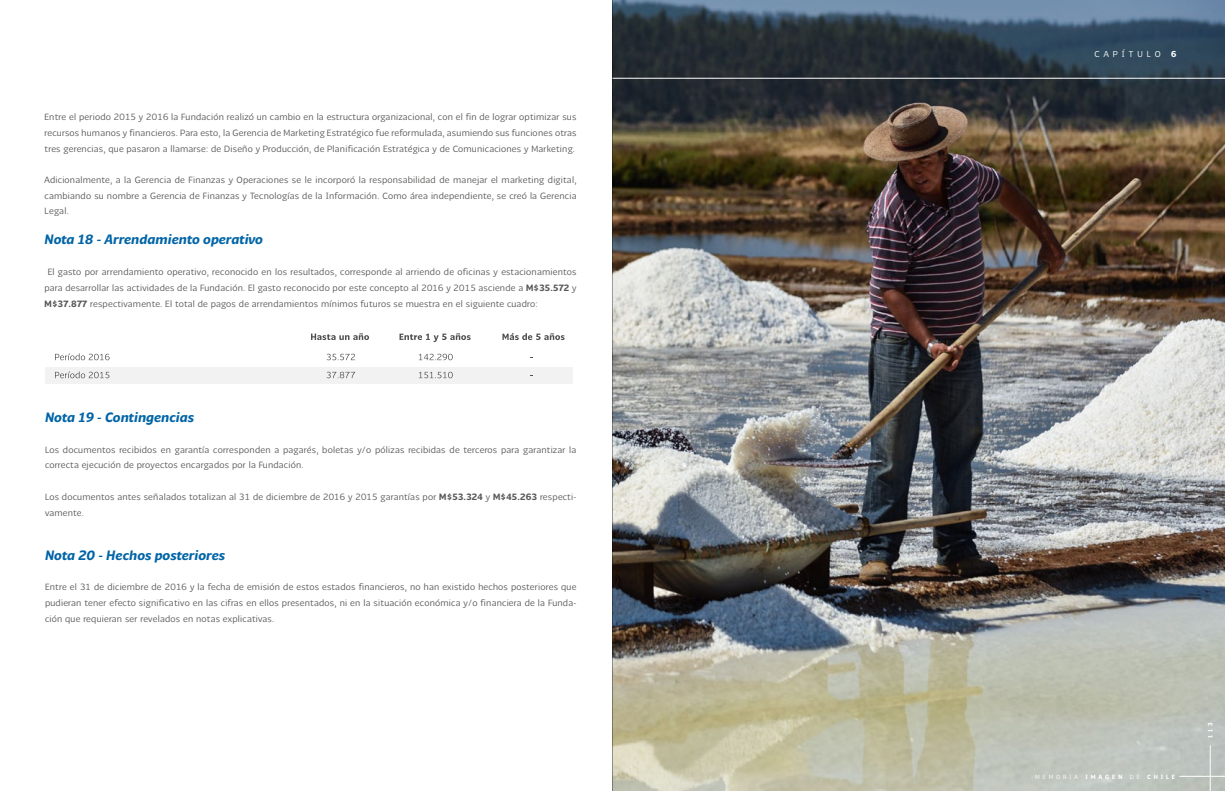
<style>
.page{position:relative;width:1225px;height:791px;background:#fff}
.page>*{position:absolute;margin:0;border:0;box-sizing:border-box;transform-origin:0 0}
.t1{font:italic 700 13.4px "Chilena";letter-spacing:.005em;color:#0064a7}
.t2{font:9px/15.7px "Chilena Fina";letter-spacing:.025em;color:#575756;text-align:justify}
.t3{font:8.6px "Chilena Fina";letter-spacing:.48em;color:#fff}
.t4{font:700 6px "Chilena";letter-spacing:.48em;color:#fff}
.s1{font-family:"Chilena";font-weight:700}
.s2{font-family:"Chilena Gruesa"}
.s3{font-family:"Chilena Fina";font-weight:400}
</style>
<div class="page">
<div style="left:45px;top:367px;width:528px;height:16px;background:#f2f2f2"></div>
<svg style="left:399px;top:333px;width:71px;height:9px"></svg>
<svg style="left:55px;top:353px;width:55px;height:7px"></svg>
<svg style="left:55px;top:371px;width:54px;height:7px"></svg>
<svg style="left:327px;top:354px;width:28px;height:6px"></svg>
<svg style="left:327px;top:372px;width:28px;height:6px"></svg>
<svg style="left:311px;top:333px;width:58px;height:7px"></svg>
<svg style="left:502px;top:333px;width:62px;height:7px"></svg>
<svg style="left:419px;top:354px;width:34px;height:6px"></svg>
<svg style="left:419px;top:372px;width:34px;height:6px"></svg>
<img style="left:612px;top:0;width:613px;height:791px">
<hr style="left:612px;top:78px;width:613px;height:1px;background:#fff">
<hr style="left:1179px;top:776px;width:46px;height:1px;background:#fff">
<hr style="left:1210px;top:745px;width:1px;height:46px;background:#fff">
<p class="t2" style="left:45px;top:109px;width:533px">Entre el periodo 2015 y 2016 la Fundación realizó un cambio en la estructura organizacional, con el fin de lograr optimizar sus recursos humanos y financieros. Para esto, la Gerencia de Marketing Estratégico fue reformulada, asumiendo sus funciones otras tres gerencias, que pasaron a llamarse: de Diseño y Producción, de Planificación Estratégica y de Comunicaciones y Marketing.</p>
<p class="t2" style="left:45px;top:172px;width:533px">Adicionalmente, a la Gerencia de Finanzas y Operaciones se le incorporó la responsabilidad de manejar el marketing digital, cambiando su nombre a Gerencia de Finanzas y Tecnologías de la Información. Como área independiente, se creó la Gerencia Legal.</p>
<h1 class="t1" style="left:45px;top:230px;width:220px">Nota 18 - Arrendamiento operativo</h1>
<p class="t2" style="left:45px;top:264px;width:533px;text-indent:3px">El gasto por arrendamiento operativo, reconocido en los resultados, corresponde al arriendo de oficinas y estacionamientos para desarrollar las actividades de la Fundación. El gasto reconocido por este concepto al 2016 y 2015 asciende a <span class="s1">M$35.572</span> y <span class="s1">M$37.877</span> respectivamente. El total de pagos de arrendamientos mínimos futuros se muestra en el siguiente cuadro:</p>
<h1 class="t1" style="left:45px;top:408px;width:151px">Nota 19 - Contingencias</h1>
<p class="t2" style="left:45px;top:442px;width:533px">Los documentos recibidos en garantía corresponden a pagarés, boletas y/o pólizas recibidas de terceros para garantizar la correcta ejecución de proyectos encargados por la Fundación.</p>
<p class="t2" style="left:45px;top:489px;width:533px">Los documentos antes señalados totalizan al 31 de diciembre de 2016 y 2015 garantías por <span class="s1">M$53.324</span> y <span class="s1">M$45.263</span> respecti&shy;vamente.</p>
<h1 class="t1" style="left:45px;top:546px;width:182px">Nota 20 - Hechos posteriores</h1>
<p class="t2" style="left:45px;top:579px;width:533px">Entre el 31 de diciembre de 2016 y la fecha de emisión de estos estados financieros, no han existido hechos posteriores que pudieran tener efecto significativo en las cifras en ellos presentados, ni en la situación económica y/o financiera de la Funda&shy;ción que requieran ser revelados en notas explicativas.</p>
<p class="t3" style="left:1094px;top:49px;width:83px">CAPÍTULO <span class="s2">6</span></p>
<p class="t4" style="left:1035px;top:772px;width:141px"><span class="s3">MEMORIA</span> IMAGEN <span class="s3">DE</span> CHILE</p>
<p class="t4" style="left:1206px;top:738px;width:17px;rotate:-90deg">113</p>
</div>
